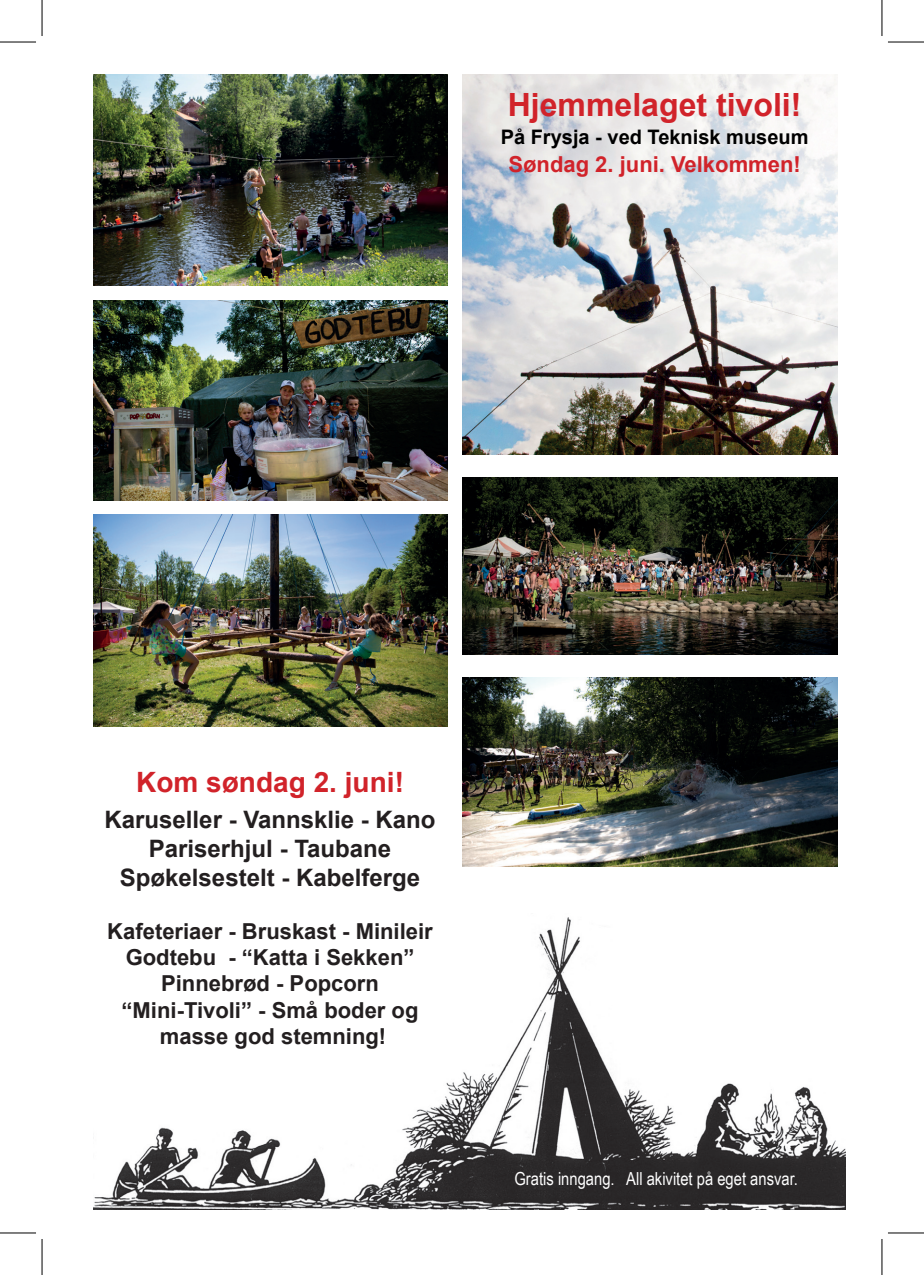
<style>
.page{position:relative;width:924px;height:1275px;background:#fff}
.page>*{position:absolute;margin:0;border:0;box-sizing:border-box;transform-origin:0 0}
.t1{font:700 32px "Arial";color:#d1232a}
.t2{font:700 28px "Arial";color:#d1232a}
.t3{font:700 24px/28.8px "Arial";color:#231f20;text-align:center}
.t4{font:700 22px/26.4px "Arial";color:#231f20;text-align:center}
.t5{font:700 22px "Arial";color:#d1232a}
.t6{font:700 20px "Arial";color:#000}
.t7{font:18px "Arial Narrow";color:#fff}
</style>
<div class="page">
<img style="left:462px;top:75px;width:375px;height:379px">
<img style="left:93px;top:300px;width:354px;height:200px">
<img style="left:93px;top:515px;width:354px;height:211px">
<img style="left:93px;top:75px;width:354px;height:211px">
<img style="left:462px;top:477px;width:375px;height:177px">
<img style="left:93px;top:917px;width:751px;height:292px">
<img style="left:462px;top:677px;width:375px;height:189px">
<hr style="left:0;top:42px;width:36px;height:1px;background:#000">
<hr style="left:887px;top:42px;width:36px;height:1px;background:#000">
<hr style="left:0;top:1232px;width:36px;height:1px;background:#000">
<hr style="left:887px;top:1232px;width:36px;height:1px;background:#000">
<hr style="left:42px;top:0;width:1px;height:36px;background:#000">
<hr style="left:42px;top:1239px;width:1px;height:36px;background:#000">
<hr style="left:881px;top:0;width:1px;height:36px;background:#000">
<hr style="left:881px;top:1239px;width:1px;height:36px;background:#000">
<h1 class="t1" style="left:507px;top:83px;width:295px">Hjemmelaget tivoli!</h1>
<p class="t6" style="left:500px;top:123px;width:309px">På Frysja - ved Teknisk museum</p>
<p class="t5" style="left:508px;top:149px;width:294px">Søndag 2. juni. Velkommen!</p>
<p class="t2" style="left:136px;top:762px;width:269px">Kom søndag 2. juni!</p>
<p class="t3" style="left:104px;top:805px;width:332px">Karuseller - Vannsklie - Kano<br>Pariserhjul - Taubane<br>Spøkelsestelt - Kabelferge</p>
<p class="t4" style="left:107px;top:918px;width:327px">Kafeteriaer - Bruskast - Minileir<br>Godtebu - “Katta i Sekken”<br>Pinnebrød - Popcorn “Mini-Tivoli” - Små boder og masse god stemning!</p>
<p class="t7" style="left:514px;top:1165px;width:285px">Gratis inngang. All akivitet på eget ansvar.</p>
</div>
